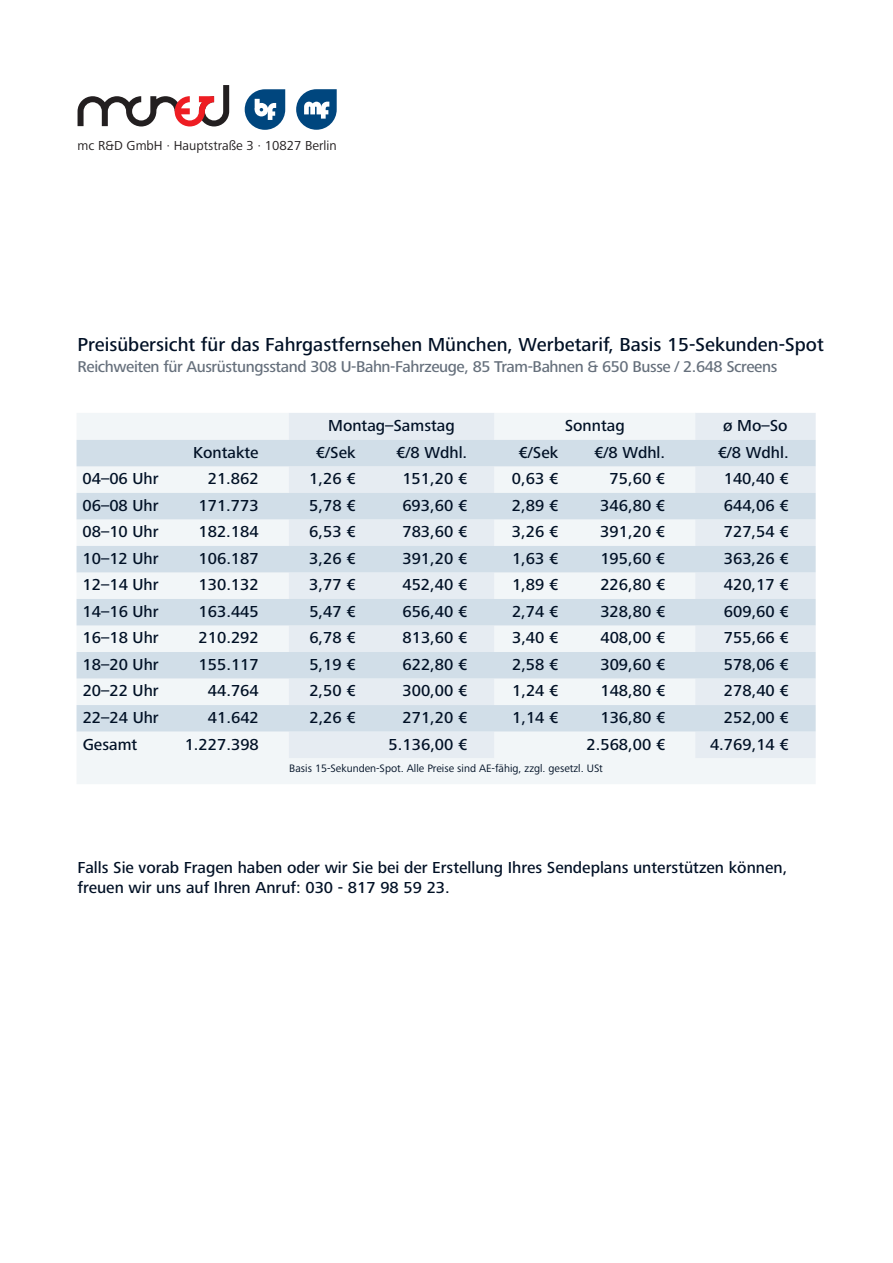
<style>
.page{position:relative;width:893px;height:1263px;background:#fff}
.page>*{position:absolute;margin:0;border:0;box-sizing:border-box;transform-origin:0 0}
.t1{font:500 19.5px "Frutiger Next Pro";color:#001025}
.t2{font:500 16.5px/19.8px "Frutiger Next Pro";color:#001025}
.t3{font:500 16.2px "Frutiger Next Pro";letter-spacing:-.025em;color:#66707c}
.t4{font:13.5px "Frutiger Next Pro";color:#231f20}
.t5{font:11.1px "Frutiger Next Pro";color:#001025}
</style>
<div class="page">
<div style="left:77px;top:413px;width:739px;height:371px;background:#f2f6f8"></div>
<svg style="left:289px;top:413px;width:527px;height:345px;fill:#e6ecf2"></svg>
<svg style="left:77px;top:440px;width:739px;height:291px;fill:#d1dee8"></svg>
<svg style="left:78px;top:85px;width:151px;height:41px"></svg>
<svg style="left:245px;top:89px;width:40px;height:41px"></svg>
<svg style="left:296px;top:89px;width:41px;height:41px"></svg>
<p class="t4" style="left:78px;top:138px;width:261px">mc R&amp;D GmbH · Hauptstraße 3 · 10827 Berlin</p>
<p class="t1" style="left:78px;top:333px;width:748px">Preisübersicht für das Fahrgastfernsehen München, Werbetarif, Basis 15-Sekunden-Spot</p>
<p class="t3" style="left:78px;top:357px;width:701px">Reichweiten für Ausrüstungsstand 308 U-Bahn-Fahrzeuge, 85 Tram-Bahnen &amp; 650 Busse / 2.648 Screens</p>
<p class="t2" style="left:328px;top:415px;width:128px">Montag–Samstag</p>
<p class="t2" style="left:565px;top:415px;width:61px">Sonntag</p>
<p class="t2" style="left:723px;top:415px;width:66px">ø Mo–So</p>
<p class="t2" style="left:193px;top:442px;width:67px">Kontakte</p>
<p class="t2" style="left:316px;top:442px;width:41px">€/Sek</p>
<p class="t2" style="left:396px;top:442px;width:72px">€/8 Wdhl.</p>
<p class="t2" style="left:519px;top:442px;width:41px">€/Sek</p>
<p class="t2" style="left:594px;top:442px;width:72px">€/8 Wdhl.</p>
<p class="t2" style="left:718px;top:442px;width:72px">€/8 Wdhl.</p>
<p class="t2" style="left:83px;top:469px;width:78px">04–06 Uhr</p>
<p class="t2" style="left:208px;top:469px;width:53px">21.862</p>
<p class="t2" style="left:309px;top:469px;width:48px">1,26 €</p>
<p class="t2" style="left:402px;top:469px;width:66px">151,20 €</p>
<p class="t2" style="left:512px;top:469px;width:48px">0,63 €</p>
<p class="t2" style="left:610px;top:469px;width:57px">75,60 €</p>
<p class="t2" style="left:724px;top:469px;width:66px">140,40 €</p>
<p class="t2" style="left:83px;top:495px;width:78px">06–08 Uhr</p>
<p class="t2" style="left:198px;top:495px;width:62px">171.773</p>
<p class="t2" style="left:309px;top:495px;width:48px">5,78 €</p>
<p class="t2" style="left:402px;top:495px;width:66px">693,60 €</p>
<p class="t2" style="left:512px;top:495px;width:48px">2,89 €</p>
<p class="t2" style="left:600px;top:495px;width:66px">346,80 €</p>
<p class="t2" style="left:724px;top:495px;width:66px">644,06 €</p>
<p class="t2" style="left:83px;top:522px;width:78px">08–10 Uhr</p>
<p class="t2" style="left:198px;top:522px;width:62px">182.184</p>
<p class="t2" style="left:309px;top:522px;width:48px">6,53 €</p>
<p class="t2" style="left:402px;top:522px;width:66px">783,60 €</p>
<p class="t2" style="left:512px;top:522px;width:48px">3,26 €</p>
<p class="t2" style="left:600px;top:522px;width:66px">391,20 €</p>
<p class="t2" style="left:724px;top:522px;width:66px">727,54 €</p>
<p class="t2" style="left:83px;top:548px;width:78px">10–12 Uhr</p>
<p class="t2" style="left:198px;top:548px;width:62px">106.187</p>
<p class="t2" style="left:309px;top:548px;width:48px">3,26 €</p>
<p class="t2" style="left:402px;top:548px;width:66px">391,20 €</p>
<p class="t2" style="left:512px;top:548px;width:48px">1,63 €</p>
<p class="t2" style="left:600px;top:548px;width:66px">195,60 €</p>
<p class="t2" style="left:724px;top:548px;width:66px">363,26 €</p>
<p class="t2" style="left:83px;top:575px;width:78px">12–14 Uhr</p>
<p class="t2" style="left:199px;top:575px;width:62px">130.132</p>
<p class="t2" style="left:309px;top:575px;width:48px">3,77 €</p>
<p class="t2" style="left:402px;top:575px;width:66px">452,40 €</p>
<p class="t2" style="left:512px;top:575px;width:48px">1,89 €</p>
<p class="t2" style="left:600px;top:575px;width:66px">226,80 €</p>
<p class="t2" style="left:724px;top:575px;width:66px">420,17 €</p>
<p class="t2" style="left:83px;top:601px;width:78px">14–16 Uhr</p>
<p class="t2" style="left:199px;top:601px;width:62px">163.445</p>
<p class="t2" style="left:309px;top:601px;width:48px">5,47 €</p>
<p class="t2" style="left:402px;top:601px;width:66px">656,40 €</p>
<p class="t2" style="left:512px;top:601px;width:48px">2,74 €</p>
<p class="t2" style="left:600px;top:601px;width:66px">328,80 €</p>
<p class="t2" style="left:724px;top:601px;width:66px">609,60 €</p>
<p class="t2" style="left:83px;top:628px;width:78px">16–18 Uhr</p>
<p class="t2" style="left:199px;top:628px;width:62px">210.292</p>
<p class="t2" style="left:309px;top:628px;width:48px">6,78 €</p>
<p class="t2" style="left:402px;top:628px;width:66px">813,60 €</p>
<p class="t2" style="left:512px;top:628px;width:48px">3,40 €</p>
<p class="t2" style="left:600px;top:628px;width:66px">408,00 €</p>
<p class="t2" style="left:724px;top:628px;width:66px">755,66 €</p>
<p class="t2" style="left:83px;top:654px;width:78px">18–20 Uhr</p>
<p class="t2" style="left:199px;top:654px;width:62px">155.117</p>
<p class="t2" style="left:309px;top:654px;width:48px">5,19 €</p>
<p class="t2" style="left:402px;top:654px;width:66px">622,80 €</p>
<p class="t2" style="left:512px;top:654px;width:48px">2,58 €</p>
<p class="t2" style="left:600px;top:654px;width:66px">309,60 €</p>
<p class="t2" style="left:724px;top:654px;width:66px">578,06 €</p>
<p class="t2" style="left:83px;top:681px;width:78px">20–22 Uhr</p>
<p class="t2" style="left:208px;top:681px;width:53px">44.764</p>
<p class="t2" style="left:309px;top:681px;width:48px">2,50 €</p>
<p class="t2" style="left:402px;top:681px;width:66px">300,00 €</p>
<p class="t2" style="left:512px;top:681px;width:48px">1,24 €</p>
<p class="t2" style="left:600px;top:681px;width:66px">148,80 €</p>
<p class="t2" style="left:724px;top:681px;width:66px">278,40 €</p>
<p class="t2" style="left:83px;top:708px;width:78px">22–24 Uhr</p>
<p class="t2" style="left:208px;top:708px;width:53px">41.642</p>
<p class="t2" style="left:309px;top:708px;width:48px">2,26 €</p>
<p class="t2" style="left:402px;top:708px;width:66px">271,20 €</p>
<p class="t2" style="left:512px;top:708px;width:48px">1,14 €</p>
<p class="t2" style="left:600px;top:708px;width:66px">136,80 €</p>
<p class="t2" style="left:724px;top:708px;width:66px">252,00 €</p>
<p class="t2" style="left:83px;top:734px;width:56px">Gesamt</p>
<p class="t2" style="left:185px;top:734px;width:76px">1.227.398</p>
<p class="t2" style="left:389px;top:734px;width:80px">5.136,00 €</p>
<p class="t2" style="left:586px;top:734px;width:80px">2.568,00 €</p>
<p class="t2" style="left:710px;top:734px;width:80px">4.769,14 €</p>
<p class="t5" style="left:289px;top:762px;width:315px">Basis 15-Sekunden-Spot. Alle Preise sind AE-fähig, zzgl. gesetzl. USt</p>
<p class="t2" style="left:78px;top:858px;width:711px">Falls Sie vorab Fragen haben oder wir Sie bei der Erstellung Ihres Sendeplans unterstützen können, freuen wir uns auf Ihren Anruf: 030 - 817 98 59 23.</p>
</div>
